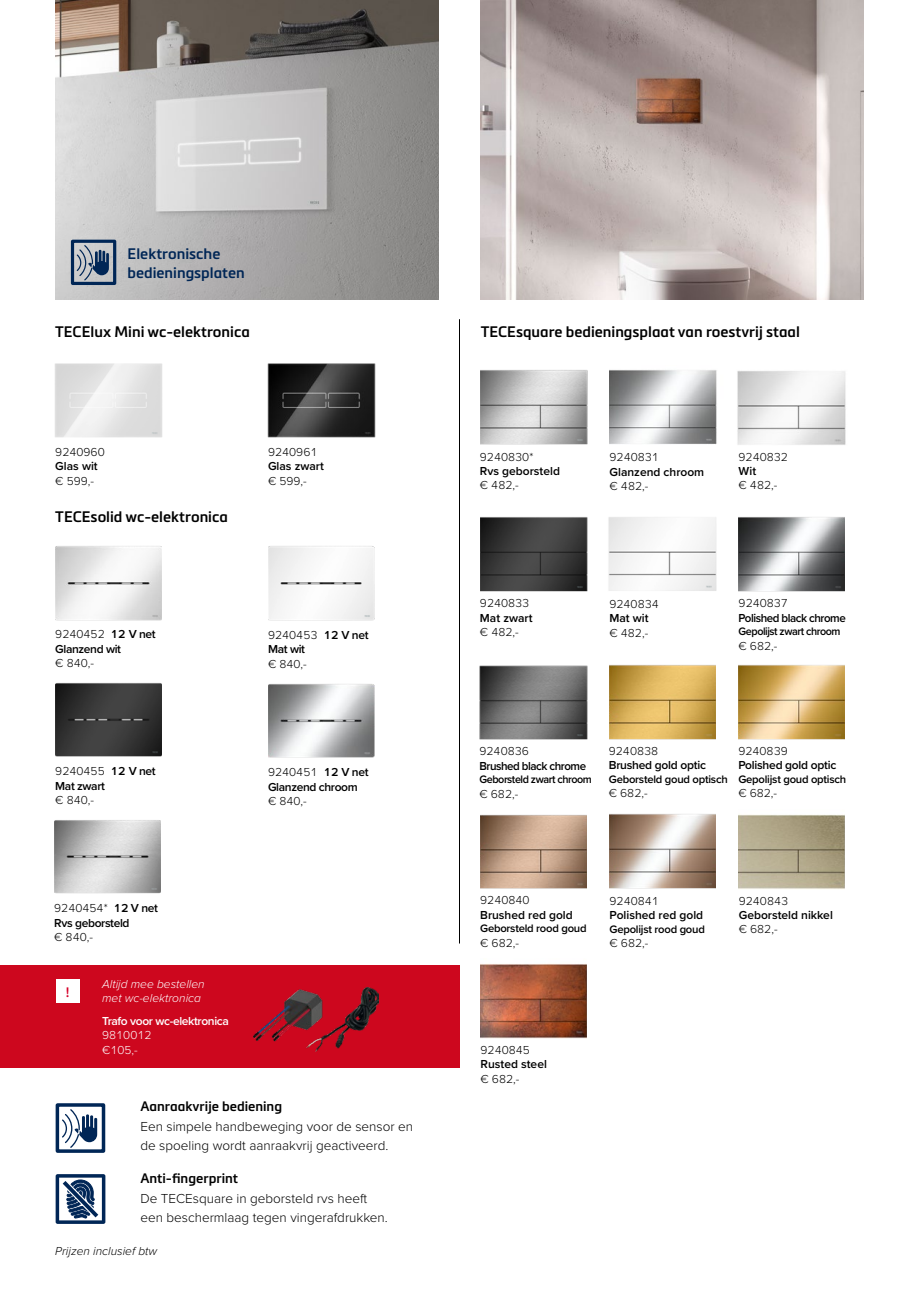
<style>
.page{position:relative;width:919px;height:1289px;background:#fff}
.page>*{position:absolute;margin:0;border:0;box-sizing:border-box;transform-origin:0 0}
.t1{font:600 15px "Metronic Pro";color:#000}
.t2{font:600 15px/19.5px "Metronic Pro";color:#002656}
.t3{font:300 13.5px/19.5px "Proxima Nova";color:#000}
.t4{font:600 13.5px "Metronic Pro";color:#000}
.t5{font:600 13.5px "Metronic Pro";color:#d6002a}
.t6{font:300 12px "Proxima Nova";color:#000}
.t7{font:600 12px/14.4px "Proxima Nova";letter-spacing:-.02em;color:#000}
.t8{font:600 12px "Proxima Nova";color:#000}
.t9{font:600 12px "Proxima Nova";letter-spacing:-.04em;color:#000;scale:.96 1}
.t10{font:italic 300 12px/14.4px "Proxima Nova";color:#fff}
.t11{font:600 12px "Proxima Nova";letter-spacing:-.03em;color:#fff}
.t12{font:italic 300 12px "Proxima Nova";color:#000}
.t13{font:300 12px/14.4px "Proxima Nova";color:#fff}
.t14{font:600 11.25px "Proxima Nova";letter-spacing:-.02em;color:#000}
.t15{font:600 11.25px "Proxima Nova";letter-spacing:-.04em;color:#000;scale:.96 1}
.s1{font-weight:300}
</style>
<div class="page">
<div style="left:56px;top:1103px;width:49px;height:49px;border:3px solid #002656"></div>
<svg style="left:62px;top:1109px;width:35px;height:38px"></svg>
<svg style="left:56px;top:1174px;width:49px;height:49px"></svg>
<div style="left:0;top:965px;width:459px;height:102px;background:#cd071e"></div>
<img style="left:267px;top:363px;width:109px;height:75px">
<img style="left:55px;top:363px;width:107px;height:75px">
<hr style="left:459px;top:319px;width:1px;height:624px;background:#000">
<img style="left:253px;top:987px;width:125px;height:64px">
<img style="left:55px;top:683px;width:107px;height:74px">
<img style="left:55px;top:0;width:383px;height:300px">
<img style="left:268px;top:546px;width:106px;height:75px">
<img style="left:55px;top:546px;width:107px;height:75px">
<img style="left:54px;top:820px;width:107px;height:74px">
<img style="left:268px;top:684px;width:106px;height:74px">
<div style="left:71px;top:240px;width:45px;height:45px;border:3px solid #002656"></div>
<svg style="left:77px;top:245px;width:32px;height:35px"></svg>
<div style="left:56px;top:979px;width:23px;height:24px;background:#fff"></div>
<img style="left:480px;top:964px;width:106px;height:75px">
<img style="left:609px;top:814px;width:106px;height:75px">
<img style="left:480px;top:815px;width:106px;height:74px">
<img style="left:738px;top:665px;width:106px;height:75px">
<img style="left:609px;top:665px;width:106px;height:75px">
<img style="left:479px;top:665px;width:109px;height:75px">
<img style="left:738px;top:517px;width:106px;height:75px">
<img style="left:738px;top:814px;width:106px;height:75px">
<img style="left:480px;top:517px;width:108px;height:75px">
<img style="left:608px;top:517px;width:109px;height:74px">
<img style="left:737px;top:371px;width:109px;height:74px">
<img style="left:609px;top:370px;width:108px;height:74px">
<img style="left:480px;top:370px;width:108px;height:75px">
<img style="left:480px;top:0;width:383px;height:299px">
<p class="t2" style="left:128px;top:243px;width:119px">Elektronische bedieningsplaten</p>
<p class="t1" style="left:55px;top:322px;width:196px">TECElux Mini wc-elektronica</p>
<p class="t1" style="left:480px;top:322px;width:320px">TECEsquare bedieningsplaat van roestvrij staal</p>
<p class="t6" style="left:55px;top:443px;width:51px">9240960</p>
<p class="t7" style="left:55px;top:458px;width:44px">Glas wit</p>
<p class="t6" style="left:55px;top:471px;width:40px">€ 599,-</p>
<p class="t1" style="left:55px;top:507px;width:174px">TECEsolid wc-elektronica</p>
<p class="t6" style="left:268px;top:443px;width:51px">9240961</p>
<p class="t8" style="left:268px;top:457px;width:57px">Glas zwart</p>
<p class="t6" style="left:268px;top:471px;width:40px">€ 599,-</p>
<p class="t7" style="left:55px;top:627px;width:102px"><span class="s1">9240452</span> 12 V net<br>Glanzend wit</p>
<p class="t6" style="left:55px;top:654px;width:40px">€ 840,-</p>
<p class="t7" style="left:55px;top:763px;width:102px"><span class="s1">9240455</span> 12 V net<br>Mat zwart</p>
<p class="t6" style="left:55px;top:791px;width:40px">€ 840,-</p>
<p class="t7" style="left:54px;top:900px;width:105px"><span class="s1">9240454*</span> 12 V net<br>Rvs geborsteld</p>
<p class="t6" style="left:54px;top:928px;width:40px">€ 840,-</p>
<p class="t5" style="left:66px;top:983px;width:5px">!</p>
<p class="t10" style="left:102px;top:976px;width:104px">Altijd mee bestellen met wc-elektronica</p>
<p class="t11" style="left:102px;top:1011px;width:128px">Trafo voor wc-elektronica</p>
<p class="t13" style="left:102px;top:1027px;width:51px">9810012 €105,-</p>
<p class="t7" style="left:268px;top:627px;width:102px"><span class="s1">9240453</span> 12 V net<br>Mat wit</p>
<p class="t6" style="left:268px;top:654px;width:40px">€ 840,-</p>
<p class="t7" style="left:268px;top:764px;width:102px"><span class="s1">9240451</span> 12 V net<br>Glanzend chroom</p>
<p class="t6" style="left:268px;top:792px;width:40px">€ 840,-</p>
<p class="t4" style="left:140px;top:1098px;width:143px">Aanraakvrije bediening</p>
<p class="t3" style="left:140px;top:1115px;width:274px">Een simpele handbeweging voor de sensor en de spoeling wordt aanraakvrij geactiveerd.</p>
<p class="t4" style="left:140px;top:1170px;width:99px">Anti-fingerprint</p>
<p class="t3" style="left:140px;top:1187px;width:249px">De TECEsquare in geborsteld rvs heeft een beschermlaag tegen vingerafdrukken.</p>
<p class="t12" style="left:55px;top:1242px;width:103px">Prijzen inclusief btw</p>
<p class="t6" style="left:480px;top:447px;width:55px">9240830*</p>
<p class="t8" style="left:480px;top:462px;width:82px">Rvs geborsteld</p>
<p class="t6" style="left:480px;top:476px;width:40px">€ 482,-</p>
<p class="t6" style="left:609px;top:448px;width:51px">9240831</p>
<p class="t8" style="left:609px;top:462px;width:96px">Glanzend chroom</p>
<p class="t6" style="left:609px;top:477px;width:40px">€ 482,-</p>
<p class="t6" style="left:738px;top:447px;width:51px">9240832</p>
<p class="t7" style="left:738px;top:463px;width:19px">Wit</p>
<p class="t6" style="left:738px;top:476px;width:40px">€ 482,-</p>
<p class="t6" style="left:480px;top:594px;width:51px">9240833</p>
<p class="t8" style="left:480px;top:608px;width:54px">Mat zwart</p>
<p class="t6" style="left:480px;top:623px;width:40px">€ 482,-</p>
<p class="t6" style="left:609px;top:594px;width:51px">9240834</p>
<p class="t7" style="left:609px;top:610px;width:41px">Mat wit</p>
<p class="t6" style="left:609px;top:623px;width:40px">€ 482,-</p>
<p class="t6" style="left:738px;top:594px;width:51px">9240837</p>
<p class="t9" style="left:738px;top:609px;width:113px">Polished black chrome</p>
<p class="t15" style="left:738px;top:623px;width:108px">Gepolijst zwart chroom</p>
<p class="t6" style="left:738px;top:636px;width:40px">€ 682,-</p>
<p class="t6" style="left:479px;top:742px;width:51px">9240836</p>
<p class="t9" style="left:479px;top:757px;width:113px">Brushed black chrome</p>
<p class="t15" style="left:479px;top:771px;width:119px">Geborsteld zwart chroom</p>
<p class="t6" style="left:479px;top:784px;width:40px">€ 682,-</p>
<p class="t6" style="left:608px;top:742px;width:51px">9240838</p>
<p class="t7" style="left:608px;top:758px;width:99px">Brushed gold optic</p>
<p class="t14" style="left:608px;top:770px;width:120px">Geborsteld goud optisch</p>
<p class="t6" style="left:608px;top:784px;width:40px">€ 682,-</p>
<p class="t6" style="left:738px;top:742px;width:51px">9240839</p>
<p class="t7" style="left:738px;top:758px;width:99px">Polished gold optic</p>
<p class="t14" style="left:738px;top:770px;width:109px">Gepolijst goud optisch</p>
<p class="t6" style="left:738px;top:784px;width:40px">€ 682,-</p>
<p class="t6" style="left:480px;top:891px;width:51px">9240840</p>
<p class="t8" style="left:480px;top:905px;width:94px">Brushed red gold</p>
<p class="t14" style="left:480px;top:920px;width:108px">Geborsteld rood goud</p>
<p class="t6" style="left:480px;top:933px;width:40px">€ 682,-</p>
<p class="t6" style="left:609px;top:892px;width:51px">9240841</p>
<p class="t8" style="left:609px;top:906px;width:95px">Polished red gold</p>
<p class="t14" style="left:609px;top:920px;width:97px">Gepolijst rood goud</p>
<p class="t6" style="left:609px;top:934px;width:40px">€ 682,-</p>
<p class="t6" style="left:738px;top:891px;width:51px">9240843</p>
<p class="t8" style="left:738px;top:906px;width:96px">Geborsteld nikkel</p>
<p class="t6" style="left:738px;top:920px;width:40px">€ 682,-</p>
<p class="t6" style="left:480px;top:1040px;width:51px">9240845</p>
<p class="t8" style="left:480px;top:1055px;width:68px">Rusted steel</p>
<p class="t6" style="left:480px;top:1069px;width:40px">€ 682,-</p>
</div>
